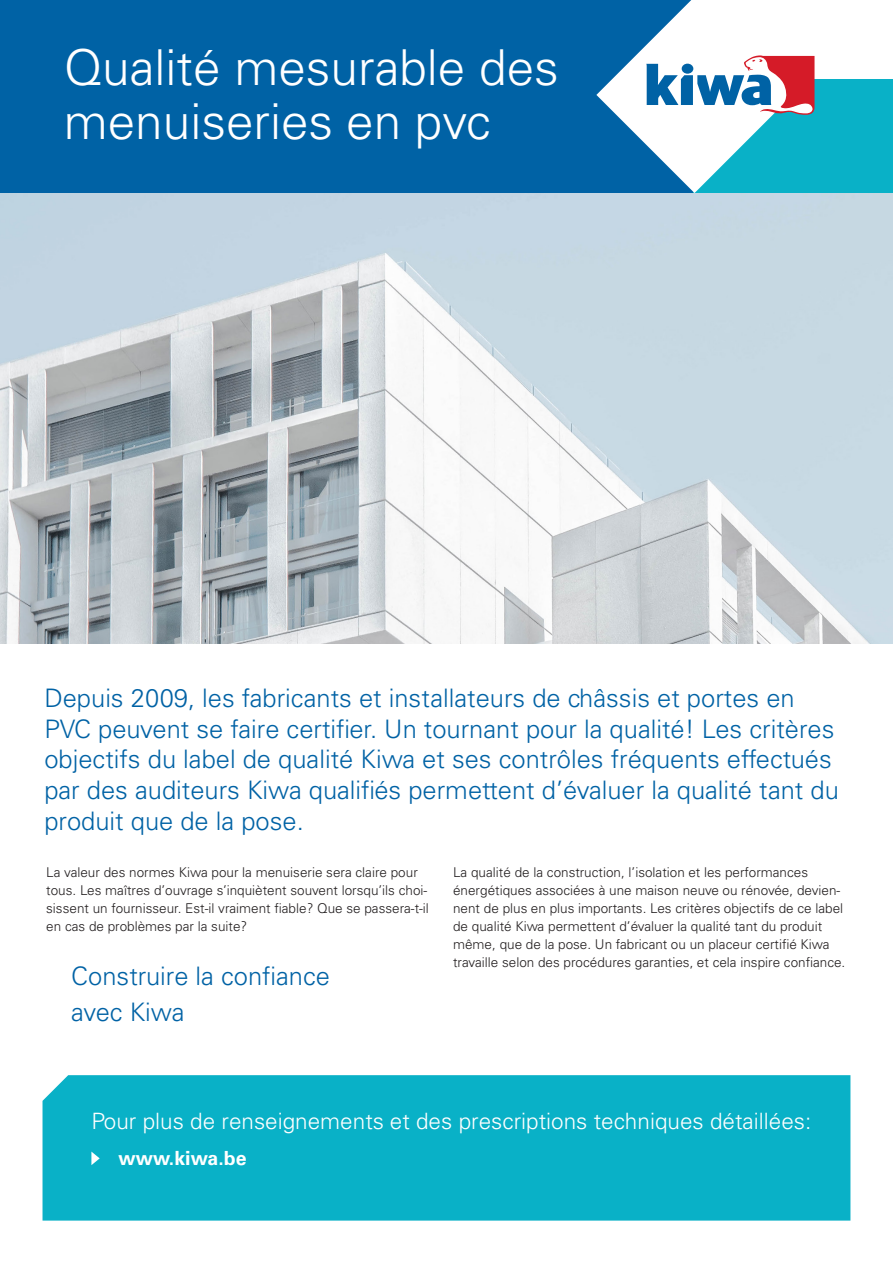
<style>
.page{position:relative;width:893px;height:1263px;background:#fff}
.page>*{position:absolute;margin:0;border:0;box-sizing:border-box;transform-origin:0 0}
.chapter_title{font:300 49.5px "Univers LT Pro 45";color:#fff}
.t1{font:300 25.5px/30.6px "Univers LT Std";color:#0062a5}
.main_text{font:300 25.5px/36px "Univers LT Pro 45";color:#0062a5}
.main_text-2{font:300 22.5px "Univers LT Pro 45";color:#fff}
.main_text-3{font:700 19.5px "Univers LT Pro 65";color:#fff}
.main_text-4{font:300 13.5px/18px "Univers LT Pro 45";color:#231f20}
</style>
<div class="page">
<div style="left:0;top:0;width:893px;height:193px;background:#0062a5"></div>
<div style="left:693px;top:0;width:200px;height:110px;background:#fff"></div>
<div style="left:693px;top:80px;width:200px;height:113px;background:#09b1c7"></div>
<svg style="left:596px;top:0;width:219px;height:193px"></svg>
<div style="left:682px;top:64px;width:11px;height:10px;background:#0062a5;border-radius:50%"></div>
<div style="left:43px;top:1075px;width:807px;height:145px;background:#09b1c7"></div>
<svg style="left:91px;top:1151px;width:9px;height:14px"></svg>
<img style="left:0;top:193px;width:893px;height:450px">
<p class="chapter_title" style="left:64px;top:35px;width:497px">Qualité mesurable des</p>
<p class="chapter_title" style="left:64px;top:89px;width:429px">menuiseries en pvc</p>
<p class="t1" style="left:44px;top:683px;width:796px">Depuis 2009, les fabricants et installateurs de châssis et portes en PVC peuvent se faire certifier. Un tournant pour la qualité! Les critères objectifs du label de qualité Kiwa et ses contrôles fréquents effectués par des auditeurs Kiwa qualifiés permettent d’évaluer la qualité tant du produit que de la pose.</p>
<p class="main_text-4" style="left:46px;top:863px;width:384px">La valeur des normes Kiwa pour la menuiserie sera claire pour tous. Les maîtres d’ouvrage s’inquiètent souvent lorsqu’ils choi&shy;sissent un fournisseur. Est-il vraiment fiable? Que se passera-t-il en cas de problèmes par la suite?</p>
<p class="main_text-4" style="left:453px;top:863px;width:394px">La qualité de la construction, l’isolation et les performances énergétiques associées à une maison neuve ou rénovée, devien&shy;nent de plus en plus importants. Les critères objectifs de ce label de qualité Kiwa permettent d’évaluer la qualité tant du produit même, que de la pose. Un fabricant ou un placeur certifié Kiwa travaille selon des procédures garanties, et cela inspire confiance.</p>
<p class="main_text" style="left:71px;top:957px;width:260px">Construire la confiance avec Kiwa</p>
<p class="main_text-2" style="left:91px;top:1106px;width:721px">Pour plus de renseignements et des prescriptions techniques détaillées:</p>
<p class="main_text-3" style="left:119px;top:1144px;width:130px">www.kiwa.be</p>
</div>
